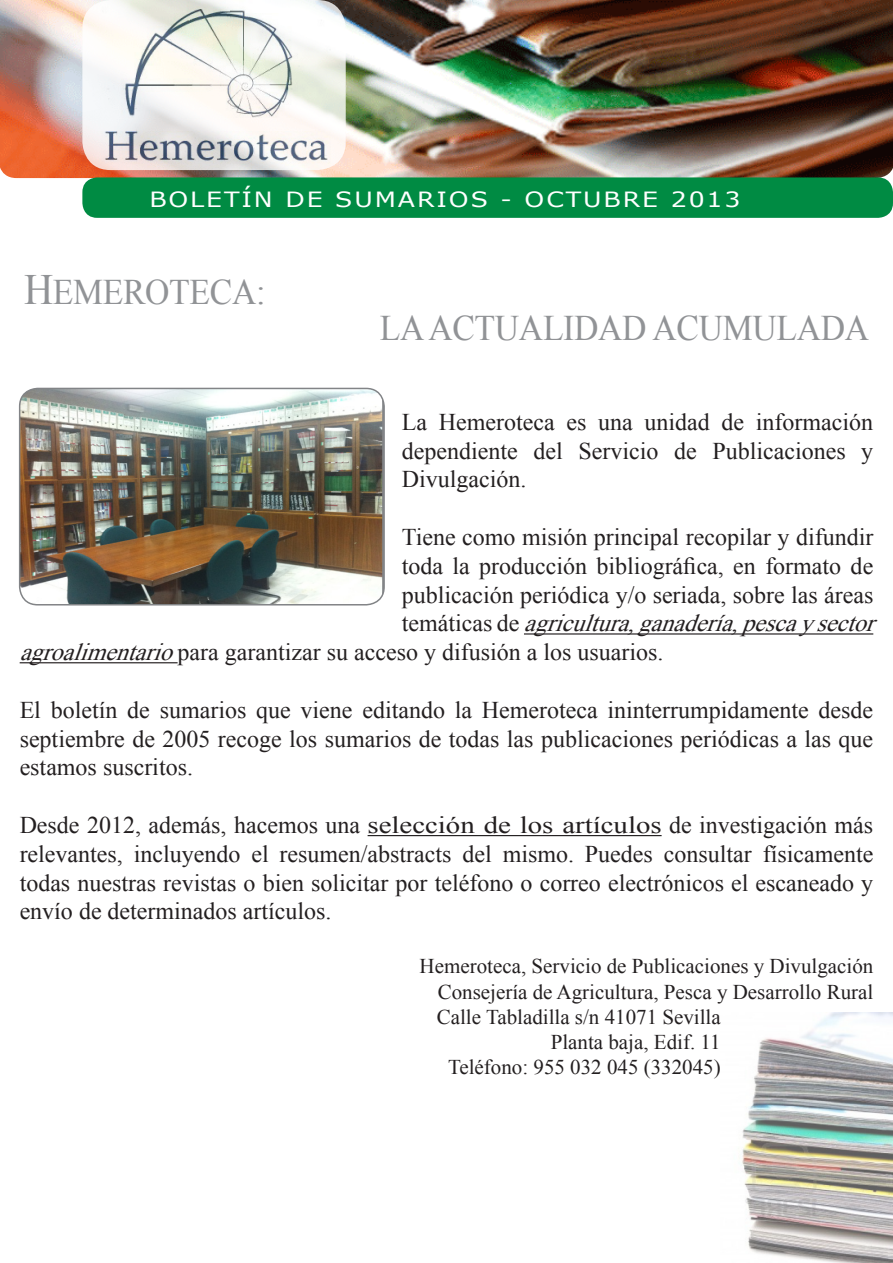
<style>
.page{position:relative;width:893px;height:1263px;background:#fff}
.page>*{position:absolute;margin:0;border:0;box-sizing:border-box;transform-origin:0 0}
.t1{font:36px "Times New Roman";letter-spacing:-.01em;color:#919396;scale:.94 1}
.t2{font:24px/28.8px "Times New Roman";color:#231f20;text-align:justify}
.t3{font:italic 24px "Times New Roman";color:#231f20}
.t4{font:21px "Times New Roman";color:#231f20}
.t5{font:21px "Verdana";letter-spacing:.075em;color:#fff;scale:1.2 1}
.s1{font-size:43.2px}
.s2{font-style:normal}
.s3{font-style:italic}
</style>
<div class="page">
<img style="left:742px;top:1012px;width:151px;height:251px">
<hr style="left:524px;top:633px;width:349px;height:1px;background:#231f20">
<hr style="left:20px;top:662px;width:158px;height:1px;background:#231f20">
<hr style="left:368px;top:835px;width:294px;height:1px;background:#231f20">
<img style="left:20px;top:388px;width:362px;height:217px">
<div style="left:19px;top:388px;width:366px;height:217px;border:2px solid #828487;border-radius:18px"></div>
<img style="left:0;top:0;width:893px;height:178px">
<div style="left:82px;top:177px;width:811px;height:41px;background:#008b43;border-radius:15px"></div>
<img style="left:82px;top:0;width:264px;height:170px">
<p class="t5" style="left:149px;top:186px;width:494px">BOLETÍN DE SUMARIOS - OCTUBRE 2013</p>
<h1 class="t1" style="left:24px;top:268px;width:258px"><span class="s1">H</span>EMEROTECA:</h1>
<h1 class="t1" style="left:380px;top:304px;width:522px">LA ACTUALIDAD ACUMULADA</h1>
<p class="t2" style="left:402px;top:407px;width:473px">La Hemeroteca es una unidad de información dependiente del Servicio de Publicaciones y Divulgación.</p>
<p class="t2" style="left:402px;top:522px;width:473px">Tiene como misión principal recopilar y difundir</p>
<p class="t2" style="left:402px;top:551px;width:473px">toda la producción bibliográfica, en formato de</p>
<p class="t2" style="left:402px;top:580px;width:473px">publicación periódica y/o seriada, sobre las áreas</p>
<p class="t3" style="left:402px;top:607px;width:484px"><span class="s2">t e m á t i c a s d e</span> agricultura,ganadería,pescaysector</p>
<p class="t2" style="left:20px;top:637px;width:645px"><span class="s3">agroalimentario</span>para garantizar su acceso y difusión a los usuarios.</p>
<p class="t2" style="left:20px;top:695px;width:855px">El boletín de sumarios que viene editando la Hemeroteca ininterrumpidamente desde septiembre de 2005 recoge los sumarios de todas las publicaciones periódicas a las que estamos suscritos.</p>
<p class="t2" style="left:20px;top:810px;width:855px">Desde 2012, además, hacemos una selección de los artículos de investigación más relevantes, incluyendo el resumen/abstracts del mismo. Puedes consultar físicamente todas nuestras revistas o bien solicitar por teléfono o correo electrónicos el escaneado y envío de determinados artículos.</p>
<p class="t4" style="left:420px;top:952px;width:455px">Hemeroteca, Servicio de Publicaciones y Divulgación</p>
<p class="t4" style="left:438px;top:977px;width:437px">Consejería de Agricultura, Pesca y Desarrollo Rural</p>
<p class="t4" style="left:437px;top:1003px;width:285px">Calle Tabladilla s/n 41071 Sevilla</p>
<p class="t4" style="left:551px;top:1028px;width:172px">Planta baja, Edif. 11</p>
<p class="t4" style="left:448px;top:1053px;width:274px">Teléfono: 955 032 045 (332045)</p>
</div>
